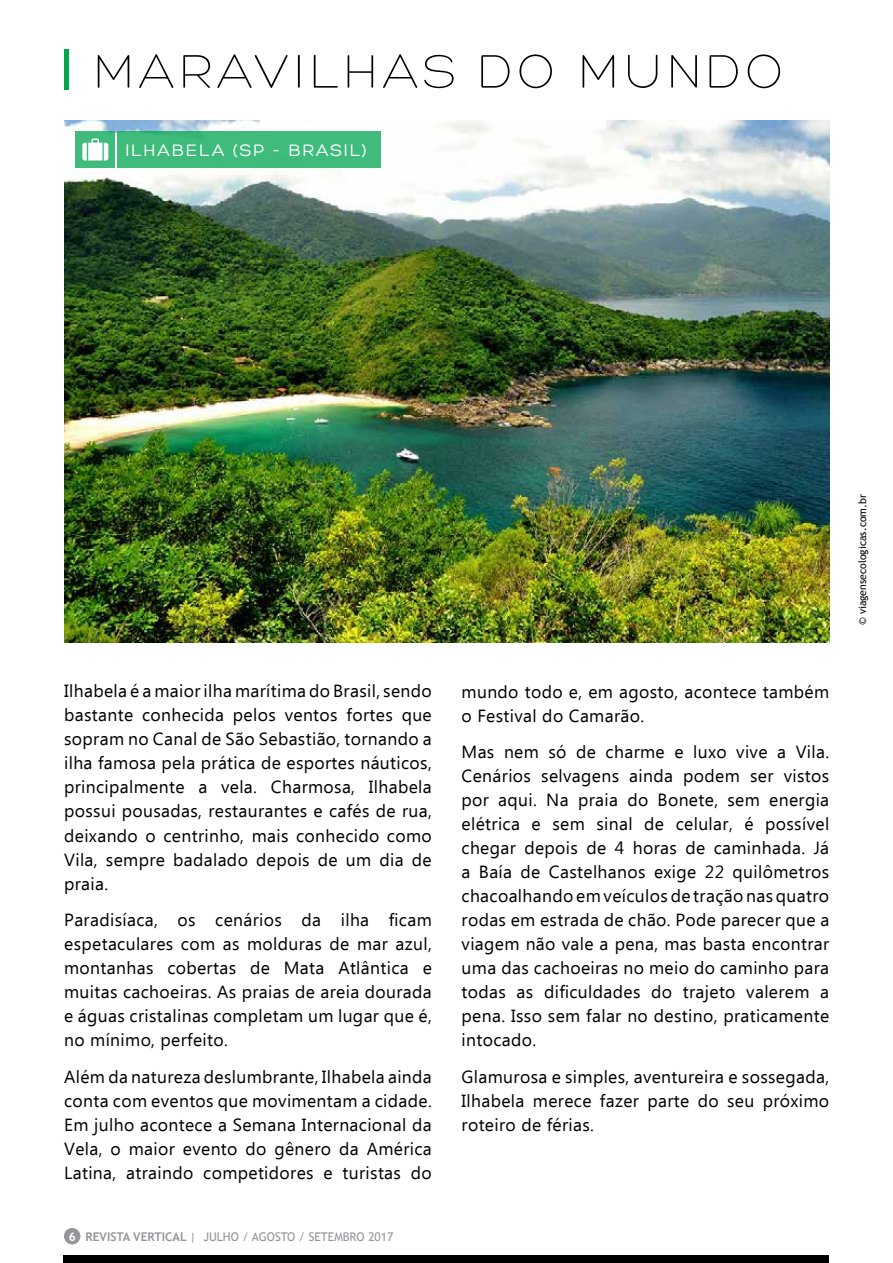
<style>
.page{position:relative;width:893px;height:1263px;background:#fff}
.page>*{position:absolute;margin:0;border:0;box-sizing:border-box;transform-origin:0 0}
.t1{font:300 51px "Hero";letter-spacing:.09em;color:#000}
.t2{font:18px "Hero";letter-spacing:.1em;color:#fff}
.t3{font:17.55px/24px "Ebrima";letter-spacing:.02em;color:#000;text-align:justify}
.t4{font:12px "Trebuchet MS";color:#939598}
.t5{font:10.5px "Trebuchet MS";color:#000}
.s1{font-weight:700;color:#fff}
.s2{font-weight:700}
</style>
<div class="page">
<div style="left:64px;top:1228px;width:16px;height:16px;background:#939598;border-radius:50%"></div>
<img style="left:64px;top:121px;width:765px;height:521px">
<div style="left:64px;top:49px;width:5px;height:41px;background:#00a74c"></div>
<div style="left:75px;top:131px;width:40px;height:37px;background:#3fbc7c"></div>
<div style="left:117px;top:131px;width:263px;height:37px;background:#3fbc7c"></div>
<svg style="left:82px;top:139px;width:26px;height:22px"></svg>
<div style="left:64px;top:1256px;width:765px;height:7px;background:#000"></div>
<h1 class="t1" style="left:93px;top:46px;width:691px">MARAVILHAS DO MUNDO</h1>
<p class="t2" style="left:125px;top:141px;width:243px">ILHABELA (SP - BRASIL)</p>
<p class="t3" style="left:64px;top:680px;width:369px">Ilhabela é a maior ilha marítima do Brasil, sendo bastante conhecida pelos ventos fortes que sopram no Canal de São Sebastião, tornando a ilha famosa pela prática de esportes náuticos, principalmente a vela. Charmosa, Ilhabela possui pousadas, restaurantes e cafés de rua, deixando o centrinho, mais conhecido como Vila, sempre badalado depois de um dia de praia.</p>
<p class="t3" style="left:64px;top:909px;width:369px">Paradisíaca, os cenários da ilha ficam espetaculares com as molduras de mar azul, montanhas cobertas de Mata Atlântica e muitas cachoeiras. As praias de areia dourada e águas cristalinas completam um lugar que é, no mínimo, perfeito.</p>
<p class="t3" style="left:64px;top:1066px;width:369px">Além da natureza deslumbrante, Ilhabela ainda conta com eventos que movimentam a cidade.<br>Em julho acontece a Semana Internacional da Vela, o maior evento do gênero da América Latina, atraindo competidores e turistas do</p>
<p class="t4" style="left:69px;top:1230px;width:326px"><span class="s1">6</span> <span class="s2">REVISTA VERTICAL</span> | JULHO / AGOSTO / SETEMBRO 2017</p>
<p class="t3" style="left:462px;top:680px;width:369px">mundo todo e, em agosto, acontece também o Festival do Camarão.</p>
<p class="t3" style="left:462px;top:741px;width:369px">Mas nem só de charme e luxo vive a Vila.<br>Cenários selvagens ainda podem ser vistos por aqui. Na praia do Bonete, sem energia elétrica e sem sinal de celular, é possível chegar depois de 4 horas de caminhada. Já a Baía de Castelhanos exige 22 quilômetros chacoalhando em veículos de tração nas quatro rodas em estrada de chão. Pode parecer que a viagem não vale a pena, mas basta encontrar uma das cachoeiras no meio do caminho para todas as dificuldades do trajeto valerem a pena. Isso sem falar no destino, praticamente intocado.</p>
<p class="t3" style="left:462px;top:1066px;width:369px">Glamurosa e simples, aventureira e sossegada, Ilhabela merece fazer parte do seu próximo roteiro de férias.</p>
<p class="t5" style="left:856px;top:625px;width:132px;rotate:-90deg">© viagensecologicas.com.br</p>
</div>
